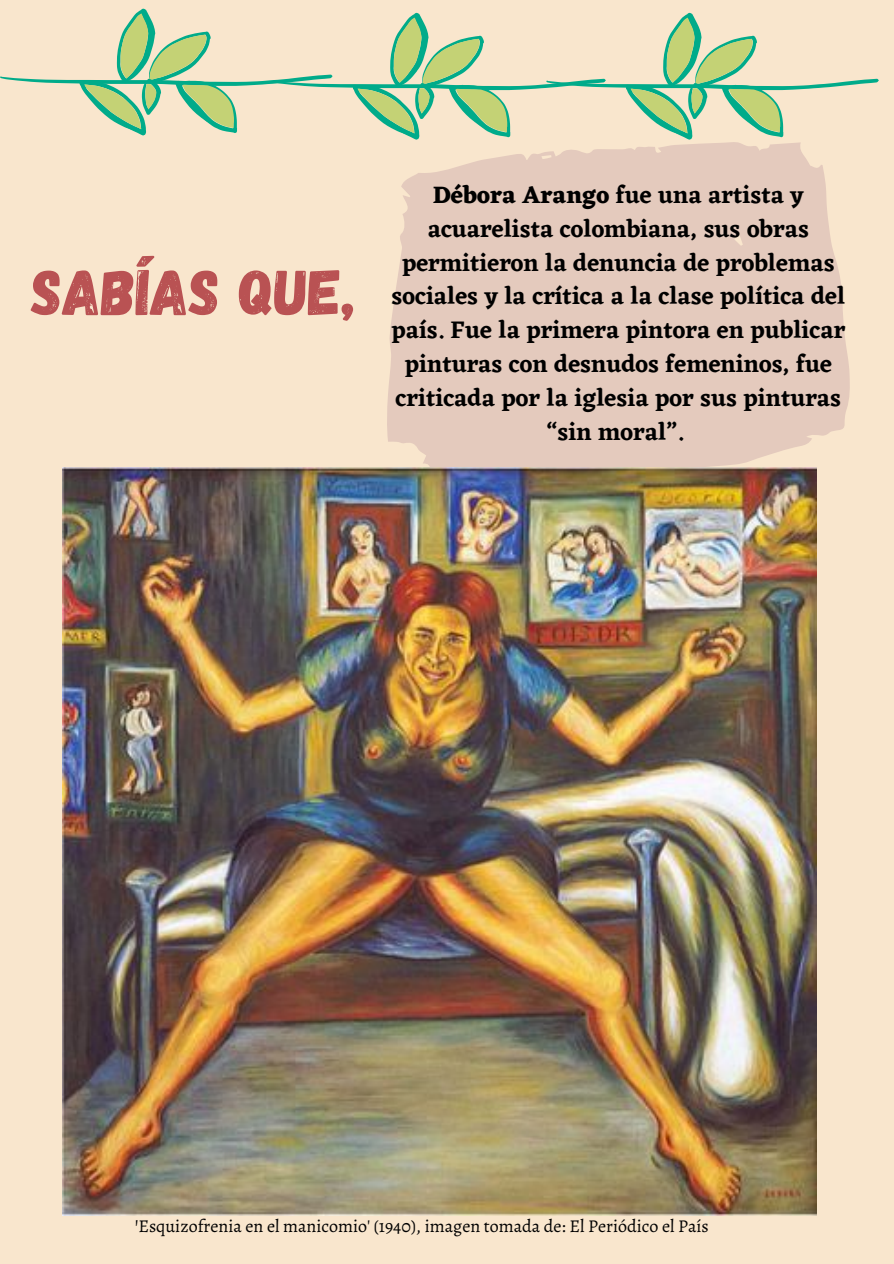
<style>
.page{position:relative;width:894px;height:1264px;background:#fff}
.page>*{position:absolute;margin:0;border:0;box-sizing:border-box;transform-origin:0 0}
.t1{font:64.5px "Gagalin";color:#b95253}
.t2{font:600 24.45px/33.8px "Eczar";color:#000;text-align:center}
.t3{font:18px "Alegreya";color:#000}
.s1{font-weight:700}
</style>
<div class="page">
<div style="left:0;top:0;width:893px;height:1263px;background:#f9e6cd"></div>
<svg style="left:0;top:9px;width:878px;height:131px"></svg>
<svg style="left:387px;top:142px;width:463px;height:348px;background:#e6ccbe"></svg>
<img style="left:62px;top:467px;width:754px;height:748px">
<p class="t1" style="left:31px;top:250px;width:326px">SABÍAS QUE,</p>
<p class="t2" style="left:391px;top:178px;width:455px"><span class="s1">Débora Arango</span> fue una artista y acuarelista colombiana, sus obras permitieron la denuncia de problemas sociales y la crítica a la clase política del país. Fue la primera pintora en publicar pinturas con desnudos femeninos, fue criticada por la iglesia por sus pinturas “sin moral”.</p>
<p class="t3" style="left:135px;top:1213px;width:575px">'Esquizofrenia en el manicomio' (1940), imagen tomada de: El Periódico el País</p>
</div>
